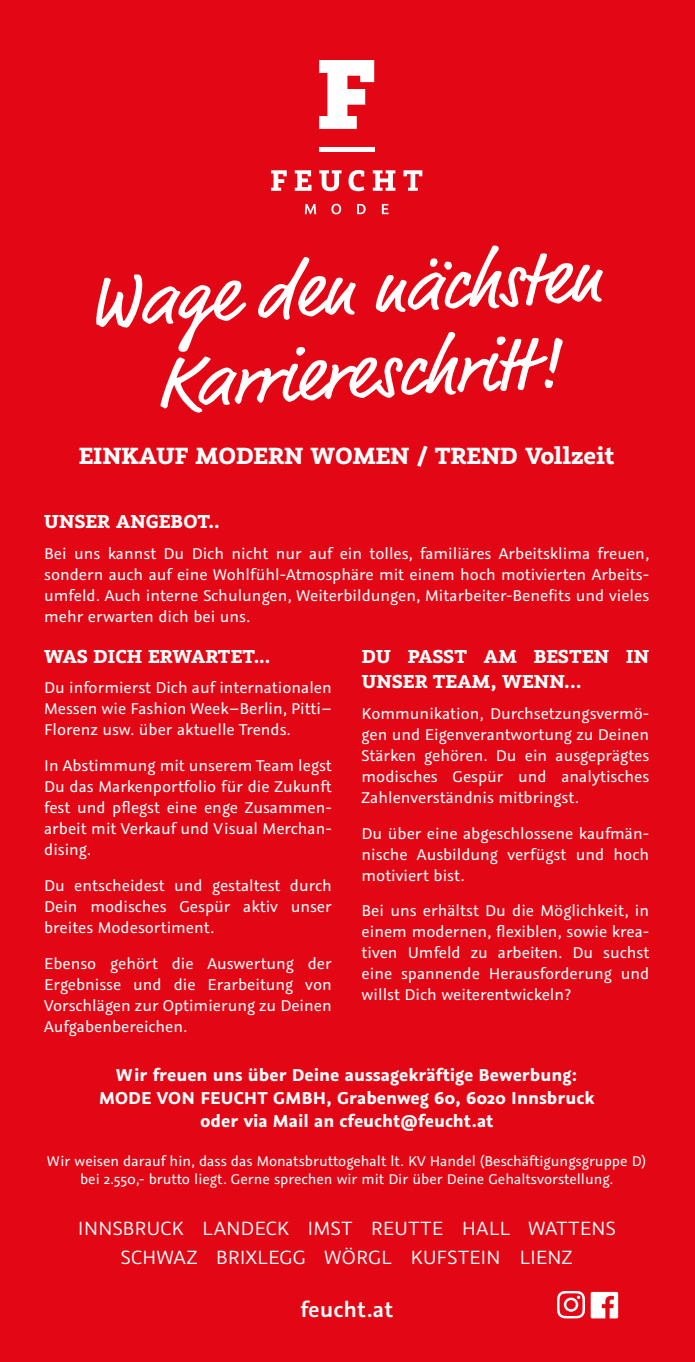
<style>
.page{position:relative;width:695px;height:1362px;background:#fff}
.page>*{position:absolute;margin:0;border:0;box-sizing:border-box;transform-origin:0 0}
.t1{font:75.25px "Market Pro";color:#fff}
.t2{font:700 26.25px "Graublau Slab";color:#fff}
.t3{font:600 23.97px "Graublau Sans";color:#fff}
.t4{font:21.53px/28.2px "Graublau Sans";letter-spacing:.005em;color:#fff;text-align:center}
.Überschrift{font:700 21px/25.2px "Graublau Slab";letter-spacing:.01em;color:#fff}
.t5{font:700 19.25px "Graublau Sans";color:#fff}
.Fließ{font:17.5px/21px "Graublau Sans";color:#fff;text-align:justify}
.Überschrift-2{font:17.5px/21px "Graublau Sans";color:#fff;text-align:justify}
.t6{font:15.75px/18.9px "Graublau Sans";color:#fff;text-align:center}
</style>
<div class="page">
<div style="left:0;top:0;width:694px;height:1362px;background:#e30614"></div>
<svg style="left:319px;top:60px;width:55px;height:69px"></svg>
<svg style="left:271px;top:170px;width:15px;height:21px"></svg>
<svg style="left:294px;top:170px;width:17px;height:21px"></svg>
<svg style="left:319px;top:170px;width:22px;height:21px"></svg>
<svg style="left:348px;top:170px;width:16px;height:21px"></svg>
<svg style="left:372px;top:170px;width:23px;height:21px"></svg>
<svg style="left:403px;top:170px;width:19px;height:21px"></svg>
<svg style="left:305px;top:204px;width:11px;height:10px"></svg>
<svg style="left:331px;top:204px;width:10px;height:10px"></svg>
<svg style="left:357px;top:204px;width:8px;height:10px"></svg>
<svg style="left:381px;top:204px;width:7px;height:10px"></svg>
<div style="left:319px;top:147px;width:55px;height:5px;background:#fff"></div>
<svg style="left:557px;top:1291px;width:27px;height:27px"></svg>
<svg style="left:590px;top:1292px;width:28px;height:26px"></svg>
<p class="t1" style="left:85px;top:252px;width:515px;rotate:-3deg">Wage den nächsten</p>
<p class="t1" style="left:153px;top:333px;width:405px;rotate:-3deg">Karriereschritt!</p>
<p class="t2" style="left:79px;top:438px;width:537px">EINKAUF MODERN WOMEN / TREND Vollzeit</p>
<p class="Überschrift" style="left:44px;top:508px;width:177px">UNSER ANGEBOT..</p>
<p class="Überschrift-2" style="left:44px;top:543px;width:606px">Bei uns kannst Du Dich nicht nur auf ein tolles, familiäres Arbeitsklima freuen, sondern auch auf eine Wohlfühl-Atmosphäre mit einem hoch motivierten Arbeits&shy;umfeld. Auch interne Schulungen, Weiterbildungen, Mitarbeiter-Benefits und vieles mehr erwarten dich bei uns.</p>
<p class="Überschrift" style="left:44px;top:643px;width:228px">WAS DICH ERWARTET...</p>
<p class="Fließ" style="left:44px;top:677px;width:289px">Du informierst Dich auf internationalen Messen wie Fashion Week–Berlin, Pitti– Florenz usw. über aktuelle Trends.</p>
<p class="Fließ" style="left:44px;top:755px;width:289px">In Abstimmung mit unserem Team legst Du das Markenportfolio für die Zukunft fest und pflegst eine enge Zusammen&shy;arbeit mit Verkauf und Visual Merchan&shy;dising.</p>
<p class="Fließ" style="left:44px;top:875px;width:289px">Du entscheidest und gestaltest durch Dein modisches Gespür aktiv unser breites Modesortiment.</p>
<p class="Fließ" style="left:44px;top:953px;width:289px">Ebenso gehört die Auswertung der Ergebnisse und die Erarbeitung von Vorschlägen zur Optimierung zu Deinen Aufgabenbereichen.</p>
<p class="Überschrift" style="left:361px;top:643px;width:289px">DU PASST AM BESTEN IN<br>UNSER TEAM, WENN…</p>
<p class="Fließ" style="left:361px;top:702px;width:289px">Kommunikation, Durchsetzungsvermö&shy;gen und Eigenverantwortung zu Deinen Stärken gehören. Du ein ausgeprägtes modisches Gespür und analytisches Zahlenverständnis mitbringst.</p>
<p class="Fließ" style="left:361px;top:822px;width:289px">Du über eine abgeschlossene kaufmän&shy;nische Ausbildung verfügst und hoch motiviert bist.</p>
<p class="Fließ" style="left:361px;top:900px;width:289px">Bei uns erhältst Du die Möglichkeit, in einem modernen, flexiblen, sowie krea&shy;tiven Umfeld zu arbeiten. Du suchst eine spannende Herausforderung und willst Dich weiterentwickeln?</p>
<p class="t5" style="left:116px;top:1062px;width:462px">Wir freuen uns über Deine aussagekräftige Bewerbung:</p>
<p class="t5" style="left:99px;top:1085px;width:496px">MODE VON FEUCHT GMBH, Grabenweg 60, 6020 Innsbruck</p>
<p class="t5" style="left:200px;top:1108px;width:294px">oder via Mail an cfeucht@feucht.at</p>
<p class="t6" style="left:47px;top:1151px;width:600px">Wir weisen darauf hin, dass das Monatsbruttogehalt lt. KV Handel (Beschäftigungsgruppe D) bei 2.550,- brutto liegt. Gerne sprechen wir mit Dir über Deine Gehaltsvorstellung.</p>
<p class="t4" style="left:78px;top:1214px;width:538px">INNSBRUCK LANDECK IMST REUTTE HALL WATTENS<br>SCHWAZ BRIXLEGG WÖRGL KUFSTEIN LIENZ</p>
<p class="t3" style="left:300px;top:1294px;width:94px">feucht.at</p>
</div>
